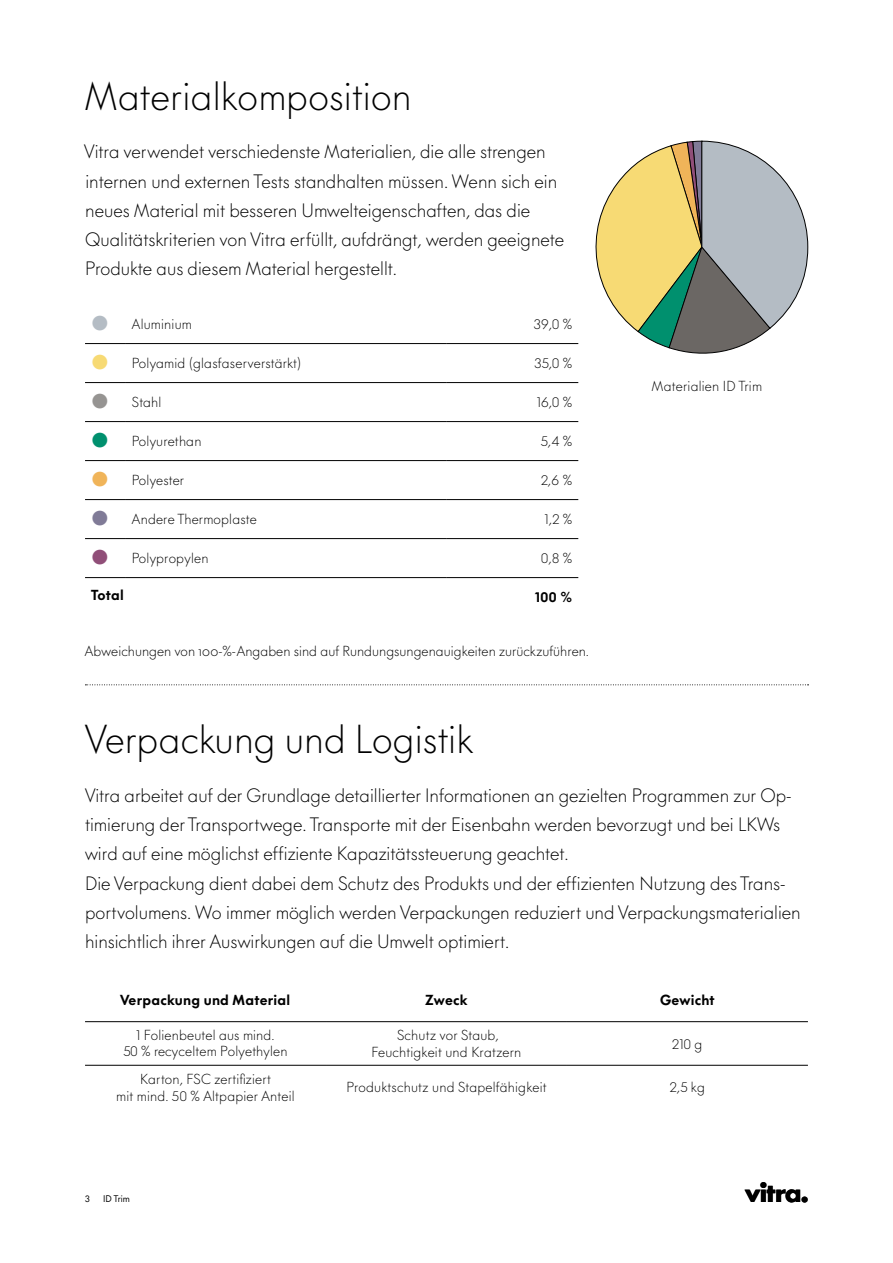
<style>
.page{position:relative;width:893px;height:1263px;background:#fff}
.page>*{position:absolute;margin:0;border:0;box-sizing:border-box;transform-origin:0 0}
.t1{font:300 37.5px "V Futura";letter-spacing:.005em;color:#000}
.t2{font:700 24px "V Futura";color:#000}
.t3{font:300 18px/29.2px "V Futura";color:#000}
.t4{font:300 18px "V Futura";color:#b4bcc4}
.t5{font:300 18px "V Futura";color:#f7da74}
.t6{font:300 18px "V Futura";color:#969492}
.t7{font:300 18px "V Futura";color:#00906e}
.t8{font:300 18px "V Futura";color:#f0b459}
.t9{font:300 18px "V Futura";color:#807b97}
.t10{font:300 18px "V Futura";color:#904e78}
.t11{font:300 13.5px/16.5px "V Futura";letter-spacing:.015em;color:#000;text-align:center}
.t12{font:800 13.5px "V Futura";letter-spacing:.015em;color:#000}
.t13{font:9px "V Futura";color:#000}
</style>
<div class="page">
<svg style="left:85px;top:684px;width:723px;height:1px"></svg>
<svg style="left:595px;top:141px;width:213px;height:213px"></svg>
<hr style="left:85px;top:343px;width:41px;height:1px;background:#000">
<hr style="left:126px;top:343px;width:321px;height:1px;background:#000">
<hr style="left:447px;top:343px;width:131px;height:1px;background:#000">
<hr style="left:85px;top:382px;width:41px;height:1px;background:#000">
<hr style="left:126px;top:382px;width:321px;height:1px;background:#000">
<hr style="left:447px;top:382px;width:131px;height:1px;background:#000">
<hr style="left:85px;top:421px;width:41px;height:1px;background:#000">
<hr style="left:126px;top:421px;width:321px;height:1px;background:#000">
<hr style="left:447px;top:421px;width:131px;height:1px;background:#000">
<hr style="left:85px;top:460px;width:41px;height:1px;background:#000">
<hr style="left:126px;top:460px;width:321px;height:1px;background:#000">
<hr style="left:447px;top:460px;width:131px;height:1px;background:#000">
<hr style="left:85px;top:499px;width:41px;height:1px;background:#000">
<hr style="left:126px;top:499px;width:321px;height:1px;background:#000">
<hr style="left:447px;top:499px;width:131px;height:1px;background:#000">
<hr style="left:85px;top:538px;width:41px;height:1px;background:#000">
<hr style="left:126px;top:538px;width:321px;height:1px;background:#000">
<hr style="left:447px;top:538px;width:131px;height:1px;background:#000">
<hr style="left:85px;top:577px;width:41px;height:1px;background:#000">
<hr style="left:126px;top:577px;width:321px;height:1px;background:#000">
<hr style="left:447px;top:577px;width:131px;height:1px;background:#000">
<hr style="left:85px;top:1021px;width:241px;height:1px;background:#000">
<hr style="left:326px;top:1021px;width:241px;height:1px;background:#000">
<hr style="left:567px;top:1021px;width:241px;height:1px;background:#000">
<hr style="left:85px;top:1065px;width:241px;height:1px;background:#000">
<hr style="left:326px;top:1065px;width:241px;height:1px;background:#000">
<hr style="left:567px;top:1065px;width:241px;height:1px;background:#000">
<h1 class="t1" style="left:85px;top:73px;width:328px">Materialkomposition</h1>
<p class="t3" style="left:84px;top:137px;width:481px">Vitra verwendet verschiedenste Materialien, die alle strengen internen und externen Tests standhalten müssen. Wenn sich ein neues Material mit besseren Umwelteigenschaften, das die Qualitätskriterien von Vitra erfüllt, aufdrängt, werden geeignete Produkte aus diesem Material hergestellt.</p>
<p class="t4" style="left:91px;top:311px;width:19px">◊</p>
<p class="t11" style="left:132px;top:316px;width:61px">Aluminium</p>
<p class="t11" style="left:534px;top:316px;width:39px">39,0 %</p>
<p class="t5" style="left:91px;top:350px;width:19px">◊</p>
<p class="t11" style="left:132px;top:355px;width:171px">Polyamid (glasfaserverstärkt)</p>
<p class="t11" style="left:535px;top:355px;width:39px">35,0 %</p>
<p class="t6" style="left:91px;top:389px;width:19px">◊</p>
<p class="t11" style="left:132px;top:394px;width:31px">Stahl</p>
<p class="t11" style="left:537px;top:394px;width:36px">16,0 %</p>
<p class="t7" style="left:91px;top:428px;width:19px">◊</p>
<p class="t11" style="left:132px;top:433px;width:71px">Polyurethan</p>
<p class="t11" style="left:541px;top:433px;width:33px">5,4 %</p>
<p class="t8" style="left:91px;top:467px;width:19px">◊</p>
<p class="t11" style="left:132px;top:472px;width:54px">Polyester</p>
<p class="t11" style="left:541px;top:472px;width:33px">2,6 %</p>
<p class="t9" style="left:91px;top:506px;width:19px">◊</p>
<p class="t11" style="left:132px;top:511px;width:126px">Andere Thermoplaste</p>
<p class="t11" style="left:545px;top:511px;width:29px">1,2 %</p>
<p class="t10" style="left:91px;top:545px;width:19px">◊</p>
<p class="t11" style="left:132px;top:550px;width:78px">Polypropylen</p>
<p class="t11" style="left:541px;top:550px;width:33px">0,8 %</p>
<p class="t12" style="left:91px;top:586px;width:34px">Total</p>
<p class="t12" style="left:535px;top:588px;width:39px">100 %</p>
<p class="t11" style="left:85px;top:643px;width:506px">Abweichungen von 100-%-Angaben sind auf Rundungsungenauigkeiten zurückzuführen.</p>
<h1 class="t1" style="left:85px;top:717px;width:389px">Verpackung und Logistik</h1>
<p class="t11" style="left:652px;top:378px;width:112px">Materialien ID Trim</p>
<p class="t3" style="left:85px;top:781px;width:717px">Vitra arbeitet auf der Grundlage detaillierter Informationen an gezielten Programmen zur Op&shy;timierung der Transportwege. Transporte mit der Eisenbahn werden bevorzugt und bei LKWs wird auf eine möglichst effiziente Kapazitätssteuerung geachtet.<br>Die Verpackung dient dabei dem Schutz des Produkts und der effizienten Nutzung des Trans&shy;portvolumens. Wo immer möglich werden Verpackungen reduziert und Verpackungsmaterialien hinsichtlich ihrer Auswirkungen auf die Umwelt optimiert.</p>
<p class="t12" style="left:120px;top:991px;width:172px">Verpackung und Material</p>
<p class="t12" style="left:425px;top:991px;width:44px">Zweck</p>
<p class="t12" style="left:660px;top:991px;width:56px">Gewicht</p>
<p class="t11" style="left:124px;top:1027px;width:165px">1 Folienbeutel aus mind.<br>50 % recyceltem Polyethylen</p>
<p class="t11" style="left:371px;top:1027px;width:151px">Schutz vor Staub,<br>Feuchtigkeit und Kratzern</p>
<p class="t11" style="left:672px;top:1035px;width:32px">210 g</p>
<p class="t11" style="left:116px;top:1071px;width:180px">Karton, FSC zertifiziert<br>mit mind. 50 % Altpapier Anteil</p>
<p class="t11" style="left:347px;top:1079px;width:202px">Produktschutz und Stapelfähigkeit</p>
<p class="t11" style="left:669px;top:1079px;width:37px">2,5 kg</p>
<p class="t13" style="left:85px;top:1193px;width:6px">3</p>
<p class="t13" style="left:103px;top:1193px;width:28px">ID Trim</p>
<h2 class="t2" style="left:745px;top:1177px;width:64px">v</h2>
</div>
